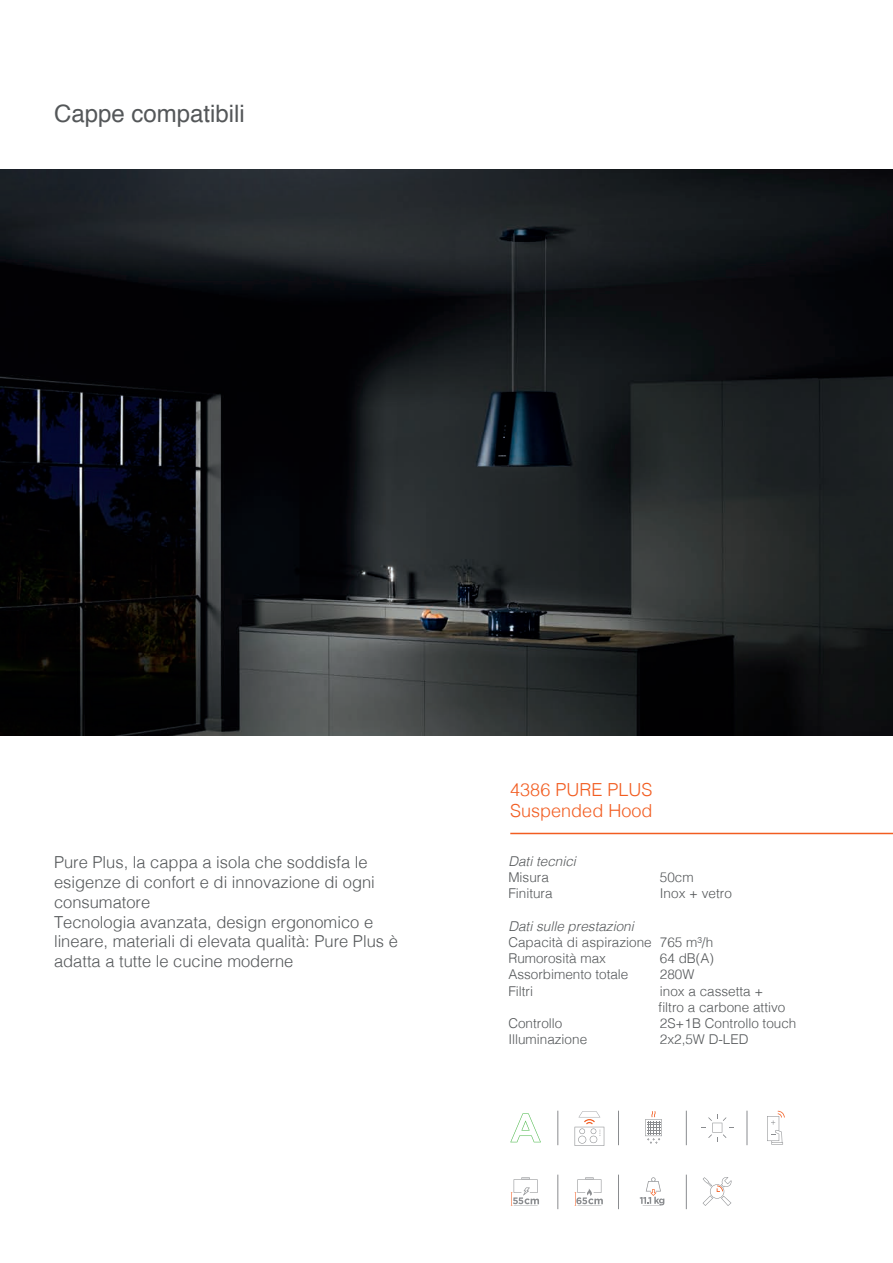
<style>
.page{position:relative;width:893px;height:1263px;background:#fff}
.page>*{position:absolute;margin:0;border:0;box-sizing:border-box;transform-origin:0 0}
.t1{font:24px "Helvetica";color:#545759}
.t2{font:300 18px/21.6px "Helvetica";color:#f25d21}
.t3{font:300 16.5px/19.8px "Helvetica";color:#545759}
.t4{font:300 13.5px/16.2px "Helvetica";color:#545759}
.t5{font:italic 300 13.5px "Helvetica";color:#545759}
</style>
<div class="page">
<img style="left:0;top:169px;width:893px;height:566px">
<svg style="left:510px;top:1113px;width:31px;height:29px"></svg>
<svg style="left:645px;top:1111px;width:17px;height:32px"></svg>
<svg style="left:701px;top:1114px;width:32px;height:27px"></svg>
<svg style="left:767px;top:1111px;width:18px;height:33px"></svg>
<svg style="left:703px;top:1177px;width:29px;height:29px"></svg>
<svg style="left:511px;top:1177px;width:28px;height:29px"></svg>
<svg style="left:575px;top:1177px;width:28px;height:29px"></svg>
<svg style="left:640px;top:1177px;width:24px;height:29px"></svg>
<hr style="left:510px;top:833px;width:383px;height:1px;background:#f25d21">
<hr style="left:618px;top:1111px;width:1px;height:34px;background:#8a8c8f">
<hr style="left:618px;top:1174px;width:1px;height:35px;background:#8a8c8f">
<hr style="left:747px;top:1111px;width:1px;height:34px;background:#8a8c8f">
<hr style="left:558px;top:1111px;width:1px;height:34px;background:#8a8c8f">
<hr style="left:558px;top:1174px;width:1px;height:35px;background:#8a8c8f">
<hr style="left:686px;top:1111px;width:1px;height:34px;background:#8a8c8f">
<hr style="left:686px;top:1174px;width:1px;height:35px;background:#8a8c8f">
<svg style="left:575px;top:1111px;width:29px;height:35px"></svg>
<h1 class="t1" style="left:54px;top:95px;width:192px">Cappe compatibili</h1>
<p class="t3" style="left:54px;top:851px;width:345px">Pure Plus, la cappa a isola che soddisfa le esigenze di confort e di innovazione di ogni consumatore<br>Tecnologia avanzata, design ergonomico e lineare, materiali di elevata qualità: Pure Plus è adatta a tutte le cucine moderne</p>
<h2 class="t2" style="left:510px;top:777px;width:144px">4386 PURE PLUS<br>Suspended Hood</h2>
<p class="t5" style="left:508px;top:850px;width:69px">Dati tecnici</p>
<p class="t4" style="left:508px;top:868px;width:42px">Misura</p>
<p class="t4" style="left:660px;top:868px;width:35px">50cm</p>
<p class="t4" style="left:508px;top:884px;width:46px">Finitura</p>
<p class="t4" style="left:660px;top:884px;width:73px">Inox + vetro</p>
<p class="t5" style="left:508px;top:914px;width:127px">Dati sulle prestazioni</p>
<p class="t4" style="left:508px;top:933px;width:206px">Capacità di aspirazione 765 m³/h<br>Rumorosità max</p>
<p class="t4" style="left:660px;top:949px;width:56px">64 dB(A)</p>
<p class="t4" style="left:508px;top:965px;width:122px">Assorbimento totale</p>
<p class="t4" style="left:660px;top:965px;width:36px">280W</p>
<p class="t4" style="left:508px;top:982px;width:26px">Filtri</p>
<p class="t4" style="left:658px;top:982px;width:128px">inox a cassetta + filtro a carbone attivo</p>
<p class="t4" style="left:508px;top:1014px;width:56px">Controllo</p>
<p class="t4" style="left:660px;top:1014px;width:138px">2S+1B Controllo touch</p>
<p class="t4" style="left:508px;top:1030px;width:80px">Illuminazione</p>
<p class="t4" style="left:660px;top:1030px;width:90px">2x2,5W D-LED</p>
</div>
